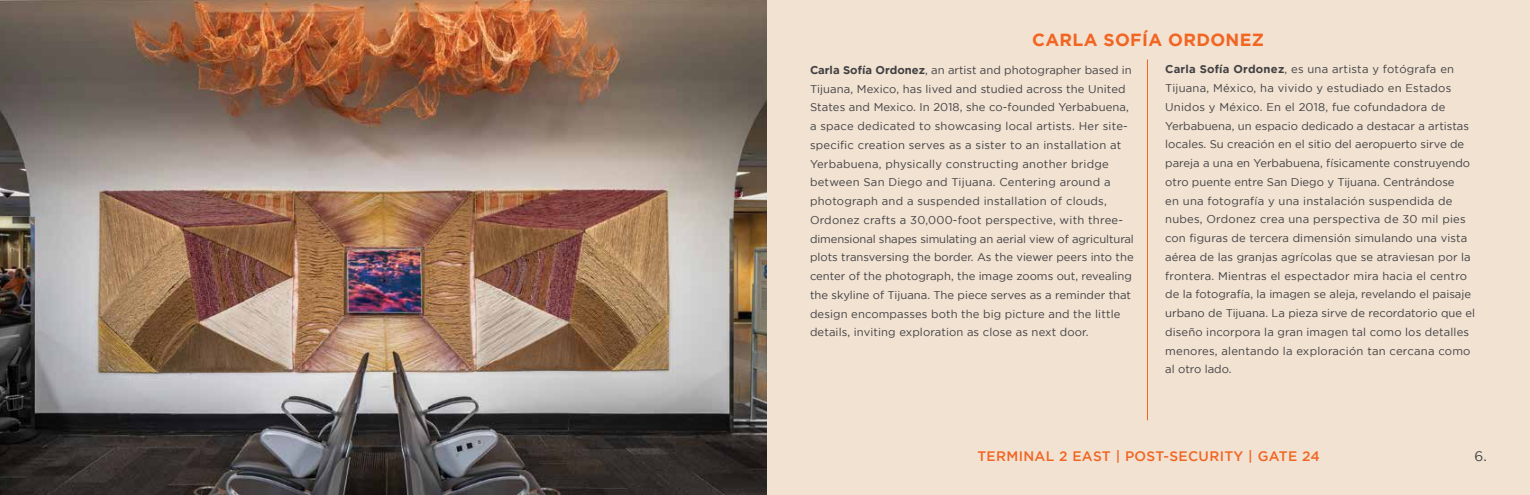
<style>
.page{position:relative;width:1530px;height:495px;background:#fff}
.page>*{position:absolute;margin:0;border:0;box-sizing:border-box;transform-origin:0 0}
.t1{font:700 17.5px "Gotham";letter-spacing:.02em;color:#f26522}
.t2{font:500 13.75px "Gotham";letter-spacing:.025em;color:#f26522}
.t3{font:13.75px "Gotham";color:#414042}
.t4{font:11.25px/18.8px "Gotham";letter-spacing:.01em;color:#414042}
.s1{font-weight:700}
</style>
<div class="page">
<div style="left:740px;top:0;width:790px;height:495px;background:#f1e2d2"></div>
<img style="left:0;top:0;width:767px;height:495px">
<hr style="left:1147px;top:60px;width:1px;height:360px;background:#f26522">
<h1 class="t1" style="left:1032px;top:30px;width:234px">CARLA SOFÍA ORDONEZ</h1>
<p class="t4" style="left:810px;top:60px;width:325px"><span class="s1">Carla Sofía Ordonez</span>, an artist and photographer based in Tijuana, Mexico, has lived and studied across the United States and Mexico. In 2018, she co-founded Yerbabuena, a space dedicated to showcasing local artists. Her site&shy;specific creation serves as a sister to an installation at Yerbabuena, physically constructing another bridge between San Diego and Tijuana. Centering around a photograph and a suspended installation of clouds, Ordonez crafts a 30,000-foot perspective, with three&shy;dimensional shapes simulating an aerial view of agricultural plots transversing the border. As the viewer peers into the center of the photograph, the image zooms out, revealing the skyline of Tijuana. The piece serves as a reminder that design encompasses both the big picture and the little details, inviting exploration as close as next door.</p>
<p class="t4" style="left:1165px;top:60px;width:311px"><span class="s1">Carla Sofía Ordonez</span>, es una artista y fotógrafa en Tijuana, México, ha vivido y estudiado en Estados Unidos y México. En el 2018, fue cofundadora de Yerbabuena, un espacio dedicado a destacar a artistas locales. Su creación en el sitio del aeropuerto sirve de pareja a una en Yerbabuena, físicamente construyendo otro puente entre San Diego y Tijuana. Centrándose<br>en una fotografía y una instalación suspendida de nubes, Ordonez crea una perspectiva de 30 mil pies con figuras de tercera dimensión simulando una vista aérea de las granjas agrícolas que se atraviesan por la frontera. Mientras el espectador mira hacia el centro de la fotografía, la imagen se aleja, revelando el paisaje urbano de Tijuana. La pieza sirve de recordatorio que el diseño incorpora la gran imagen tal como los detalles menores, alentando la exploración tan cercana como al otro lado.</p>
<p class="t2" style="left:977px;top:448px;width:344px">TERMINAL 2 EAST | POST-SECURITY | GATE 24</p>
<p class="t3" style="left:1474px;top:448px;width:14px">6.</p>
</div>
